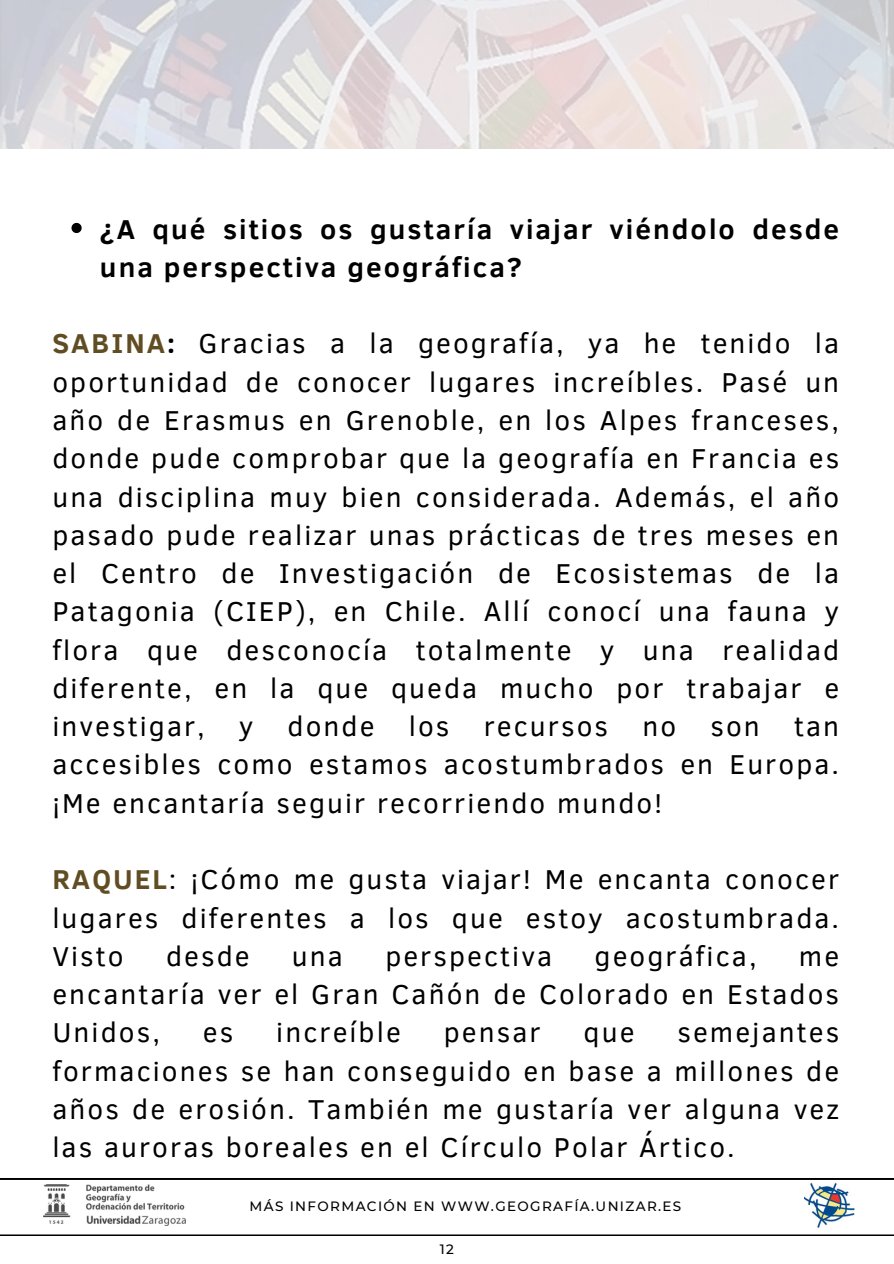
<style>
.page{position:relative;width:894px;height:1264px;background:#fff}
.page>*{position:absolute;margin:0;border:0;box-sizing:border-box;transform-origin:0 0}
.t1{font:28.05px/38.2px "Clear Sans";letter-spacing:.075em;color:#000;text-align:justify}
.t2{font:700 28.05px/38.2px "Clear Sans";letter-spacing:.075em;color:#000}
.t3{font:500 13.5px "Montserrat";letter-spacing:.1em;color:#000}
.s1{font-weight:700;color:#604d23}
.s2{font-weight:700}
</style>
<div class="page">
<img style="left:0;top:0;width:893px;height:148px">
<svg style="left:0;top:1178px;width:893px;height:48px"></svg>
<img style="left:804px;top:1180px;width:50px;height:48px">
<img style="left:44px;top:1184px;width:142px;height:41px">
<svg style="left:71px;top:223px;width:11px;height:10px"></svg>
<p class="t2" style="left:100px;top:208px;width:740px">¿A qué sitios os gustaría viajar viéndolo desde una perspectiva geográfica?</p>
<p class="t1" style="left:52px;top:323px;width:788px"><span class="s1">SABINA</span><span class="s2">:</span> Gracias a la geografía, ya he tenido la oportunidad de conocer lugares increíbles. Pasé un año de Erasmus en Grenoble, en los Alpes franceses, donde pude comprobar que la geografía en Francia es una disciplina muy bien considerada. Además, el año pasado pude realizar unas prácticas de tres meses en el Centro de Investigación de Ecosistemas de la Patagonia (CIEP), en Chile. Allí conocí una fauna y flora que desconocía totalmente y una realidad diferente, en la que queda mucho por trabajar e investigar, y donde los recursos no son tan accesibles como estamos acostumbrados en Europa. ¡Me encantaría seguir recorriendo mundo!</p>
<h1 class="t1" style="left:52px;top:858px;width:788px"><span class="s1">RAQUEL</span>: ¡Cómo me gusta viajar! Me encanta conocer lugares diferentes a los que estoy acostumbrada.<br>Visto</h1>
<h1 class="t1" style="left:166px;top:935px;width:85px">desde</h1>
<h1 class="t1" style="left:292px;top:935px;width:52px">una</h1>
<h1 class="t1" style="left:385px;top:935px;width:168px">perspectiva</h1>
<h1 class="t1" style="left:594px;top:935px;width:163px">geográfica,</h1>
<h1 class="t1" style="left:52px;top:935px;width:788px;text-indent:746px">me encantaría ver el Gran Cañón de Colorado en Estados Unidos,</h1>
<h1 class="t1" style="left:203px;top:1011px;width:32px">es</h1>
<h1 class="t1" style="left:276px;top:1011px;width:126px">increíble</h1>
<h1 class="t1" style="left:443px;top:1011px;width:98px">pensar</h1>
<h1 class="t1" style="left:583px;top:1011px;width:52px">que</h1>
<h1 class="t1" style="left:52px;top:1011px;width:788px;text-indent:625px">semejantes formaciones se han conseguido en base a millones de años de erosión. También me gustaría ver alguna vez las auroras boreales en el Círculo Polar Ártico.</h1>
<h1 class="t3" style="left:249px;top:1197px;width:433px">MÁS INFORMACIÓN EN WWW.GEOGRAFÍA.UNIZAR.ES</h1>
<p class="t3" style="left:439px;top:1241px;width:16px">12</p>
</div>
